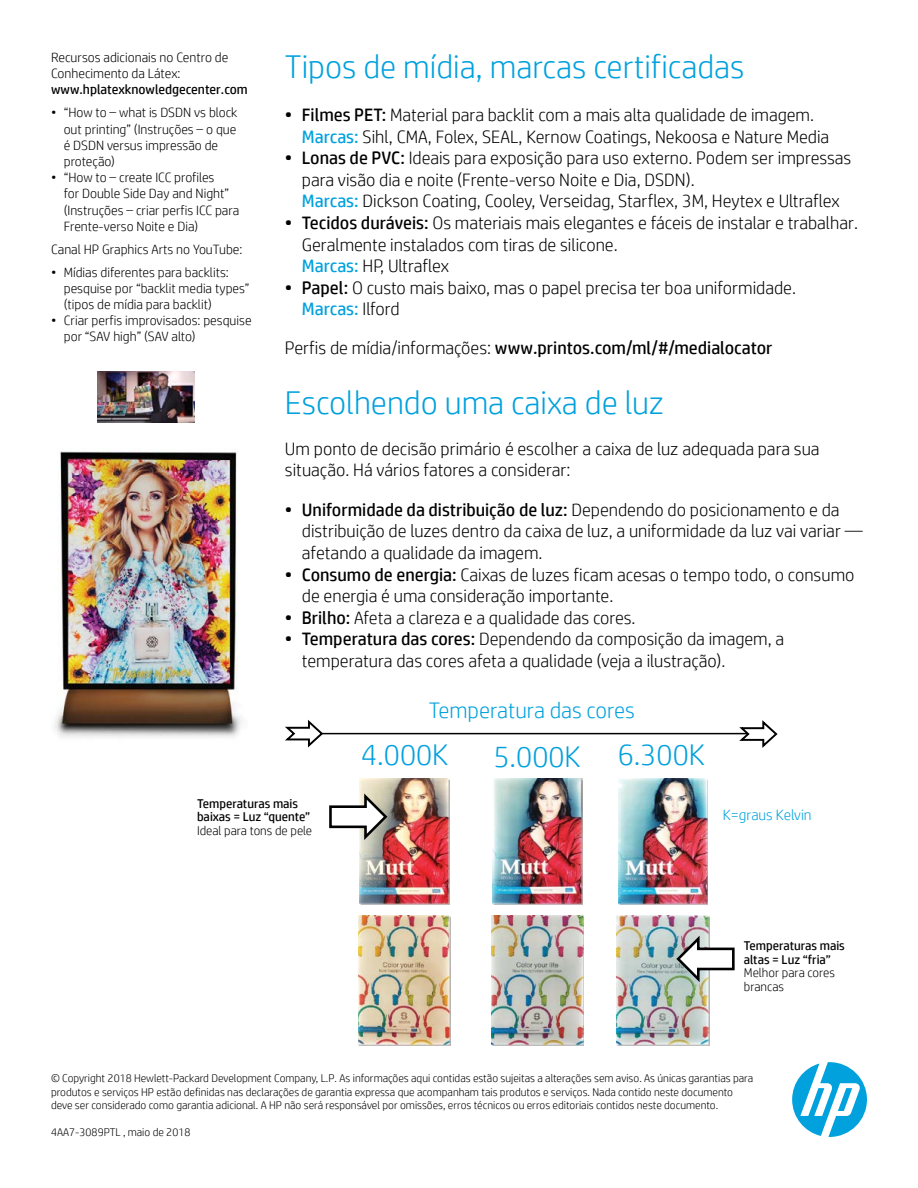
<style>
.page{position:relative;width:918px;height:1188px;background:#fff}
.page>*{position:absolute;margin:0;border:0;box-sizing:border-box;transform-origin:0 0}
.t1{font:300 33px "HP Simplified";color:#00a1dd}
.t2{font:300 30px "HP Simplified";color:#00a1dd}
.t3{font:300 22.5px "HP Simplified";color:#00a1dd}
.t4{font:300 18px/21.6px "HP Simplified";color:#000}
.t5{font:18px "HP Simplified";color:#000}
.t6{font:18px "HP Simplified";color:#00a1dd}
.t7{font:300 15px "HP Simplified";color:#00a1dd}
.t8{font:300 13.5px/16.2px "HP Simplified";color:#000}
.t9{font:13.5px "HP Simplified";color:#000}
.t10{font:12.75px/13.5px "HP Simplified";color:#000}
.t11{font:300 12.75px/13.5px "HP Simplified";color:#000}
.t12{font:300 11.25px/13.5px "HP Simplified";color:#000}
.s1{font-weight:400}
.s2{font-weight:400;color:#00a1dd}
.s3{font-weight:300;color:#000}
.s4{font-weight:300}
</style>
<div class="page">
<img style="left:360px;top:779px;width:89px;height:126px">
<img style="left:358px;top:915px;width:93px;height:131px">
<img style="left:493px;top:779px;width:89px;height:126px">
<img style="left:491px;top:915px;width:93px;height:131px">
<img style="left:618px;top:779px;width:90px;height:126px">
<img style="left:617px;top:915px;width:92px;height:131px">
<svg style="left:674px;top:933px;width:61px;height:52px"></svg>
<svg style="left:329px;top:790px;width:60px;height:53px"></svg>
<hr style="left:301px;top:733px;width:446px;height:1px;background:#000">
<svg style="left:737px;top:720px;width:41px;height:28px"></svg>
<svg style="left:285px;top:720px;width:40px;height:28px"></svg>
<img style="left:98px;top:371px;width:97px;height:51px">
<svg style="left:792px;top:1062px;width:75px;height:75px"></svg>
<img style="left:54px;top:451px;width:188px;height:287px">
<p class="t8" style="left:51px;top:49px;width:179px">Recursos adicionais no Centro de<br>Conhecimento da Látex:</p>
<p class="t9" style="left:51px;top:81px;width:198px">www.hplatexknowledgecenter.com</p>
<p class="t8" style="left:64px;top:104px;width:175px;text-indent:-13px">• “How to – what is DSDN vs block out printing” (Instruções – o que é DSDN versus impressão de proteção)</p>
<p class="t8" style="left:64px;top:169px;width:177px;text-indent:-13px">• “How to – create ICC profiles<br>for Double Side Day and Night” (Instruções – criar perfis ICC para<br>Frente-verso Noite e Dia)</p>
<p class="t8" style="left:51px;top:241px;width:193px">Canal HP Graphics Arts no YouTube:</p>
<p class="t8" style="left:64px;top:263px;width:187px;text-indent:-13px">• Mídias diferentes para backlits: pesquise por “backlit media types” (tipos de mídia para backlit)</p>
<p class="t8" style="left:64px;top:312px;width:189px;text-indent:-13px">• Criar perfis improvisados: pesquise por “SAV high” (SAV alto)</p>
<p class="t1" style="left:285px;top:45px;width:461px">Tipos de mídia, marcas certificadas</p>
<p class="t4" style="left:285px;top:104px;width:531px"><span class="s1">• Filmes PET:</span> Material para backlit com a mais alta qualidade de imagem.</p>
<p class="t4" style="left:302px;top:125px;width:529px"><span class="s2">Marcas:</span> Sihl, CMA, Folex, SEAL, Kernow Coatings, Nekoosa e Nature Media</p>
<p class="t4" style="left:302px;top:147px;width:551px;text-indent:-17px"><span class="s1">• Lonas de PVC:</span> Ideais para exposição para uso externo. Podem ser impressas para visão dia e noite (Frente-verso Noite e Dia, DSDN).</p>
<p class="t4" style="left:302px;top:190px;width:539px"><span class="s2">Marcas:</span> Dickson Coating, Cooley, Verseidag, Starflex, 3M, Heytex e Ultraflex</p>
<p class="t4" style="left:302px;top:212px;width:558px;text-indent:-17px"><span class="s1">• Tecidos duráveis:</span> Os materiais mais elegantes e fáceis de instalar e trabalhar.<br>Geralmente instalados com tiras de silicone.</p>
<p class="t4" style="left:302px;top:255px;width:149px"><span class="s2">Marcas:</span> HP, Ultraflex</p>
<p class="t4" style="left:285px;top:276px;width:513px"><span class="s1">• Papel:</span> O custo mais baixo, mas o papel precisa ter boa uniformidade.</p>
<p class="t6" style="left:302px;top:297px;width:99px">Marcas: <span class="s3">Ilford</span></p>
<p class="t5" style="left:285px;top:336px;width:489px"><span class="s4">Perfis de mídia/informações:</span> www.printos.com/ml/#/medialocator</p>
<p class="t1" style="left:285px;top:381px;width:381px">Escolhendo uma caixa de luz</p>
<p class="t4" style="left:285px;top:437px;width:536px">Um ponto de decisão primário é escolher a caixa de luz adequada para sua situação. Há vários fatores a considerar:</p>
<p class="t4" style="left:302px;top:498px;width:562px;text-indent:-17px"><span class="s1">• Uniformidade da distribuição de luz:</span> Dependendo do posicionamento e da distribuição de luzes dentro da caixa de luz, a uniformidade da luz vai variar — afetando a qualidade da imagem.</p>
<p class="t4" style="left:302px;top:563px;width:554px;text-indent:-17px"><span class="s1">• Consumo de energia:</span> Caixas de luzes ficam acesas o tempo todo, o consumo de energia é uma consideração importante.</p>
<p class="t4" style="left:285px;top:606px;width:352px"><span class="s1">• Brilho:</span> Afeta a clareza e a qualidade das cores.</p>
<p class="t4" style="left:302px;top:628px;width:484px;text-indent:-17px"><span class="s1">• Temperatura das cores:</span> Dependendo da composição da imagem, a temperatura das cores afeta a qualidade (veja a ilustração).</p>
<p class="t3" style="left:429px;top:696px;width:207px">Temperatura das cores</p>
<p class="t2" style="left:361px;top:735px;width:89px">4.000K</p>
<p class="t2" style="left:494px;top:737px;width:89px">5.000K</p>
<p class="t2" style="left:618px;top:735px;width:89px">6.300K</p>
<p class="t10" style="left:197px;top:797px;width:115px">Temperaturas mais baixas = Luz “quente”</p>
<p class="t11" style="left:197px;top:823px;width:117px">Ideal para tons de pele</p>
<p class="t7" style="left:723px;top:805px;width:90px">K=graus Kelvin</p>
<p class="t10" style="left:744px;top:939px;width:103px">Temperaturas mais altas = Luz “fria”</p>
<p class="t11" style="left:744px;top:966px;width:93px">Melhor para cores brancas</p>
<p class="t12" style="left:51px;top:1071px;width:704px">© Copyright 2018 Hewlett-Packard Development Company, L.P. As informações aqui contidas estão sujeitas a alterações sem aviso. As únicas garantias para produtos e serviços HP estão definidas nas declarações de garantia expressa que acompanham tais produtos e serviços. Nada contido neste documento deve ser considerado como garantia adicional. A HP não será responsável por omissões, erros técnicos ou erros editoriais contidos neste documento.</p>
<p class="t12" style="left:51px;top:1125px;width:141px">4AA7-3089PTL , maio de 2018</p>
</div>
